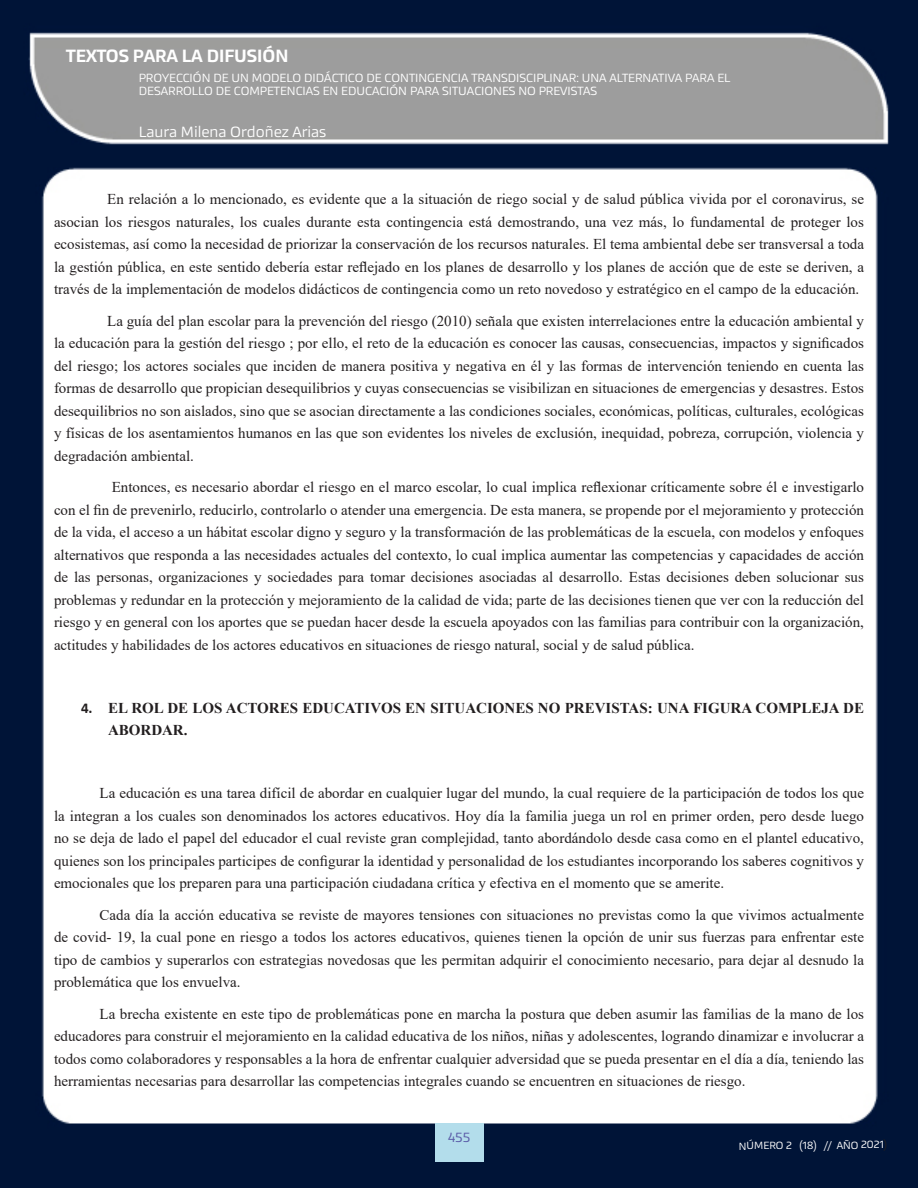
<style>
.page{position:relative;width:918px;height:1188px;background:#fff}
.page>*{position:absolute;margin:0;border:0;box-sizing:border-box;transform-origin:0 0}
.t1{font:500 18px "Akceler A";color:#fff}
.Body_Text{font:15px/22.5px "Times New Roman";color:#231f20;text-align:justify}
.t2{font:700 15px/22.5px "Times New Roman";color:#231f20}
.t3{font:15px "Akceler A";color:#fff}
.t4{font:13.5px "Akceler A";color:#5c5ea9}
.t5{font:12px/13.5px "Akceler A";color:#fff}
.t6{font:10.5px "Akceler A";color:#fff}
.s1{font-family:"Calibri"}
.s2{color:#231f20}
</style>
<div class="page">
<img style="left:0;top:0;width:918px;height:1188px">
<div style="left:435px;top:1123px;width:48px;height:39px;background:#b3ddeb"></div>
<p class="t1" style="left:66px;top:42px;width:224px">TEXTOS PARA LA DIFUSIÓN</p>
<p class="t5" style="left:139px;top:70px;width:593px">PROYECCIÓN DE UN MODELO DIDÁCTICO DE CONTINGENCIA TRANSDISCIPLINAR: UNA ALTERNATIVA PARA EL<br>DESARROLLO DE COMPETENCIAS EN EDUCACIÓN PARA SITUACIONES NO PREVISTAS</p>
<p class="t3" style="left:139px;top:121px;width:189px">Laura Milena Ordoñez Arias</p>
<p class="Body_Text" style="left:54px;top:187px;width:812px;text-indent:53px">En relación a lo mencionado, es evidente que a la situación de riego social y de salud pública vivida por el coronavirus, se asocian los riesgos naturales, los cuales durante esta contingencia está demostrando, una vez más, lo fundamental de proteger los ecosistemas, así como la necesidad de priorizar la conservación de los recursos naturales. El tema ambiental debe ser transversal a toda la gestión pública, en este sentido debería estar reflejado en los planes de desarrollo y los planes de acción que de este se deriven, a través de la implementación de modelos didácticos de contingencia como un reto novedoso y estratégico en el campo de la educación.</p>
<p class="Body_Text" style="left:54px;top:309px;width:812px;text-indent:53px">La guía del plan escolar para la prevención del riesgo (2010) señala que existen interrelaciones entre la educación ambiental y la educación para la gestión del riesgo ; por ello, el reto de la educación es conocer las causas, consecuencias, impactos y significados del riesgo; los actores sociales que inciden de manera positiva y negativa en él y las formas de intervención teniendo en cuenta las formas de desarrollo que propician desequilibrios y cuyas consecuencias se visibilizan en situaciones de emergencias y desastres. Estos desequilibrios no son aislados, sino que se asocian directamente a las condiciones sociales, económicas, políticas, culturales, ecológicas y físicas de los asentamientos humanos en las que son evidentes los niveles de exclusión, inequidad, pobreza, corrupción, violencia y degradación ambiental.</p>
<p class="Body_Text" style="left:54px;top:475px;width:812px;text-indent:58px">Entonces, es necesario abordar el riesgo en el marco escolar, lo cual implica reflexionar críticamente sobre él e investigarlo con el fin de prevenirlo, reducirlo, controlarlo o atender una emergencia. De esta manera, se propende por el mejoramiento y protección de la vida, el acceso a un hábitat escolar digno y seguro y la transformación de las problemáticas de la escuela, con modelos y enfoques alternativos que responda a las necesidades actuales del contexto, lo cual implica aumentar las competencias y capacidades de acción de las personas, organizaciones y sociedades para tomar decisiones asociadas al desarrollo. Estas decisiones deben solucionar sus problemas y redundar en la protección y mejoramiento de la calidad de vida; parte de las decisiones tienen que ver con la reducción del riesgo y en general con los aportes que se puedan hacer desde la escuela apoyados con las familias para contribuir con la organización, actitudes y habilidades de los actores educativos en situaciones de riesgo natural, social y de salud pública.</p>
<p class="t2" style="left:108px;top:696px;width:758px;text-indent:-27px"><span class="s1">4.</span> EL ROL DE LOS ACTORES EDUCATIVOS EN SITUACIONES NO PREVISTAS: UNA FIGURA COMPLEJA DE<br>ABORDAR.</p>
<p class="Body_Text" style="left:54px;top:781px;width:812px;text-indent:46px">La educación es una tarea difícil de abordar en cualquier lugar del mundo, la cual requiere de la participación de todos los que la integran a los cuales son denominados los actores educativos. Hoy día la familia juega un rol en primer orden, pero desde luego no se deja de lado el papel del educador el cual reviste gran complejidad, tanto abordándolo desde casa como en el plantel educativo, quienes son los principales participes de configurar la identidad y personalidad de los estudiantes incorporando los saberes cognitivos y emocionales que los preparen para una participación ciudadana crítica y efectiva en el momento que se amerite.</p>
<p class="Body_Text" style="left:54px;top:903px;width:812px;text-indent:46px">Cada día la acción educativa se reviste de mayores tensiones con situaciones no previstas como la que vivimos actualmente de covid- 19, la cual pone en riesgo a todos los actores educativos, quienes tienen la opción de unir sus fuerzas para enfrentar este tipo de cambios y superarlos con estrategias novedosas que les permitan adquirir el conocimiento necesario, para dejar al desnudo la problemática que los envuelva.</p>
<p class="Body_Text" style="left:54px;top:1002px;width:812px;text-indent:46px">La brecha existente en este tipo de problemáticas pone en marcha la postura que deben asumir las familias de la mano de los educadores para construir el mejoramiento en la calidad educativa de los niños, niñas y adolescentes, logrando dinamizar e involucrar a todos como colaboradores y responsables a la hora de enfrentar cualquier adversidad que se pueda presentar en el día a día, teniendo las herramientas necesarias para desarrollar las competencias integrales cuando se encuentren en situaciones de riesgo.</p>
<p class="t4" style="left:448px;top:1127px;width:24px">455</p>
<p class="t6" style="left:739px;top:1139px;width:150px;rotate:-1deg">NÚMERO 2 (18) // AÑO 2021<span class="s2">)</span></p>
</div>
